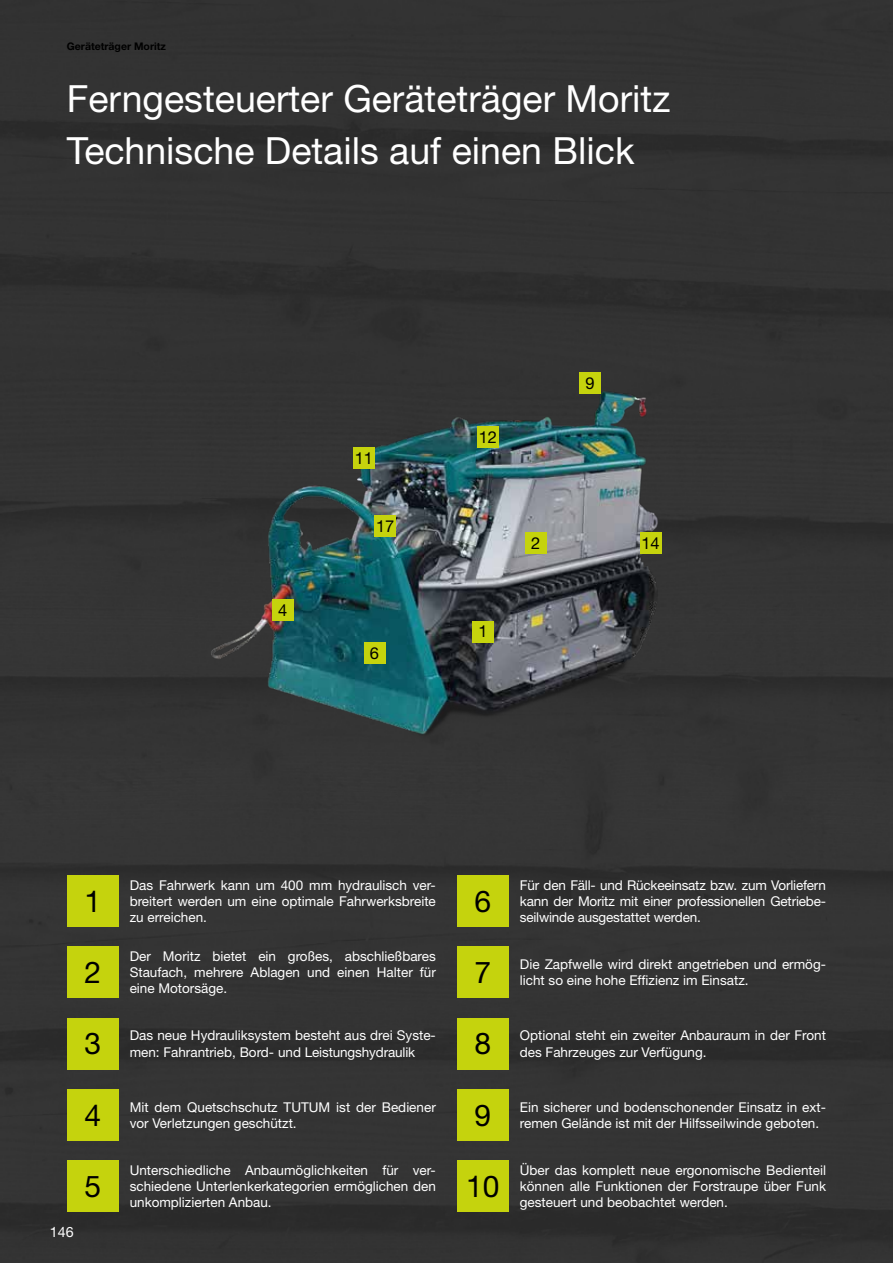
<style>
.page{position:relative;width:893px;height:1263px;background:#333}
.page>*{position:absolute;margin:0;border:0;box-sizing:border-box;transform-origin:0 0}
.t1{font:37.5px/52.5px "Helvetica Neue LT Pro";color:#fff}
.t2{font:30px "Helvetica Neue LT Pro";color:#000}
.t3{font:16.5px "Helvetica Neue LT Pro";color:#000}
.t4{font:14.25px "Helvetica Neue LT Pro";color:#fff}
.t5{font:13.5px/16.2px "Helvetica Neue LT Pro";color:#fff}
.t6{font:700 10.5px "Helvetica Neue LT Pro";color:#000}
</style>
<div class="page">
<img style="left:184px;top:282px;width:492px;height:473px">
<div style="left:67px;top:875px;width:52px;height:52px;background:#c5d30d"></div>
<div style="left:67px;top:946px;width:52px;height:52px;background:#c5d30d"></div>
<div style="left:67px;top:1018px;width:52px;height:51px;background:#c5d30d"></div>
<div style="left:67px;top:1089px;width:52px;height:52px;background:#c5d30d"></div>
<div style="left:67px;top:1160px;width:52px;height:52px;background:#c5d30d"></div>
<div style="left:457px;top:875px;width:52px;height:52px;background:#c5d30d"></div>
<div style="left:457px;top:946px;width:52px;height:52px;background:#c5d30d"></div>
<div style="left:457px;top:1018px;width:52px;height:51px;background:#c5d30d"></div>
<div style="left:457px;top:1089px;width:52px;height:52px;background:#c5d30d"></div>
<div style="left:457px;top:1160px;width:52px;height:52px;background:#c5d30d"></div>
<div style="left:472px;top:621px;width:22px;height:21px;background:#c5d30d"></div>
<div style="left:364px;top:642px;width:21px;height:21px;background:#c5d30d"></div>
<div style="left:525px;top:533px;width:21px;height:21px;background:#c5d30d"></div>
<div style="left:375px;top:516px;width:21px;height:21px;background:#c5d30d"></div>
<div style="left:477px;top:426px;width:22px;height:22px;background:#c5d30d"></div>
<div style="left:272px;top:600px;width:21px;height:21px;background:#c5d30d"></div>
<div style="left:579px;top:372px;width:22px;height:21px;background:#c5d30d"></div>
<div style="left:353px;top:448px;width:22px;height:21px;background:#c5d30d"></div>
<div style="left:640px;top:533px;width:21px;height:21px;background:#c5d30d"></div>
<p class="t6" style="left:67px;top:40px;width:100px">Geräteträger Moritz</p>
<h1 class="t1" style="left:67px;top:71px;width:605px">Ferngesteuerter Geräteträger Moritz<br>Technische Details auf einen Blick</h1>
<p class="t3" style="left:278px;top:600px;width:11px">4</p>
<p class="t3" style="left:355px;top:448px;width:20px">11</p>
<p class="t3" style="left:376px;top:516px;width:20px">17</p>
<p class="t3" style="left:370px;top:643px;width:11px">6</p>
<p class="t3" style="left:479px;top:427px;width:20px">12</p>
<p class="t3" style="left:478px;top:621px;width:11px">1</p>
<p class="t3" style="left:531px;top:533px;width:11px">2</p>
<p class="t3" style="left:585px;top:373px;width:11px">9</p>
<p class="t3" style="left:641px;top:533px;width:20px">14</p>
<h2 class="t2" style="left:84px;top:883px;width:18px">1</h2>
<h2 class="t2" style="left:84px;top:954px;width:18px">2</h2>
<h2 class="t2" style="left:84px;top:1025px;width:18px">3</h2>
<h2 class="t2" style="left:84px;top:1096px;width:18px">4</h2>
<p class="t4" style="left:50px;top:1223px;width:25px">146</p>
<h2 class="t2" style="left:84px;top:1168px;width:18px">5</h2>
<p class="t5" style="left:130px;top:876px;width:308px;text-align:justify">Das Fahrwerk kann um 400 mm hydraulisch ver&shy;breitert werden um eine optimale Fahrwerksbreite zu erreichen.</p>
<p class="t5" style="left:130px;top:948px;width:308px;text-align:justify">Der Moritz bietet ein großes, abschließbares Staufach, mehrere Ablagen und einen Halter für eine Motorsäge.</p>
<p class="t5" style="left:130px;top:1027px;width:308px">Das neue Hydrauliksystem besteht aus drei Syste&shy;men: Fahrantrieb, Bord- und Leistungshydraulik</p>
<p class="t5" style="left:130px;top:1098px;width:308px">Mit dem Quetschschutz TUTUM ist der Bediener vor Verletzungen geschützt.</p>
<p class="t5" style="left:130px;top:1161px;width:308px;text-align:justify">Unterschiedliche Anbaumöglichkeiten für ver&shy;schiedene Unterlenkerkategorien ermöglichen den unkomplizierten Anbau.</p>
<h2 class="t2" style="left:475px;top:883px;width:18px">6</h2>
<h2 class="t2" style="left:475px;top:954px;width:18px">7</h2>
<h2 class="t2" style="left:475px;top:1025px;width:18px">8</h2>
<h2 class="t2" style="left:475px;top:1096px;width:18px">9</h2>
<h2 class="t2" style="left:466px;top:1168px;width:35px">10</h2>
<p class="t5" style="left:520px;top:876px;width:308px;text-align:justify">Für den Fäll- und Rückeeinsatz bzw. zum Vorliefern kann der Moritz mit einer professionellen Getriebe&shy;seilwinde ausgestattet werden.</p>
<p class="t5" style="left:520px;top:956px;width:308px">Die Zapfwelle wird direkt angetrieben und ermög&shy;licht so eine hohe Effizienz im Einsatz.</p>
<p class="t5" style="left:520px;top:1027px;width:308px">Optional steht ein zweiter Anbauraum in der Front des Fahrzeuges zur Verfügung.</p>
<p class="t5" style="left:520px;top:1098px;width:308px">Ein sicherer und bodenschonender Einsatz in ext&shy;remen Gelände ist mit der Hilfsseilwinde geboten.</p>
<p class="t5" style="left:520px;top:1161px;width:308px;text-align:justify">Über das komplett neue ergonomische Bedienteil können alle Funktionen der Forstraupe über Funk gesteuert und beobachtet werden.</p>
</div>
